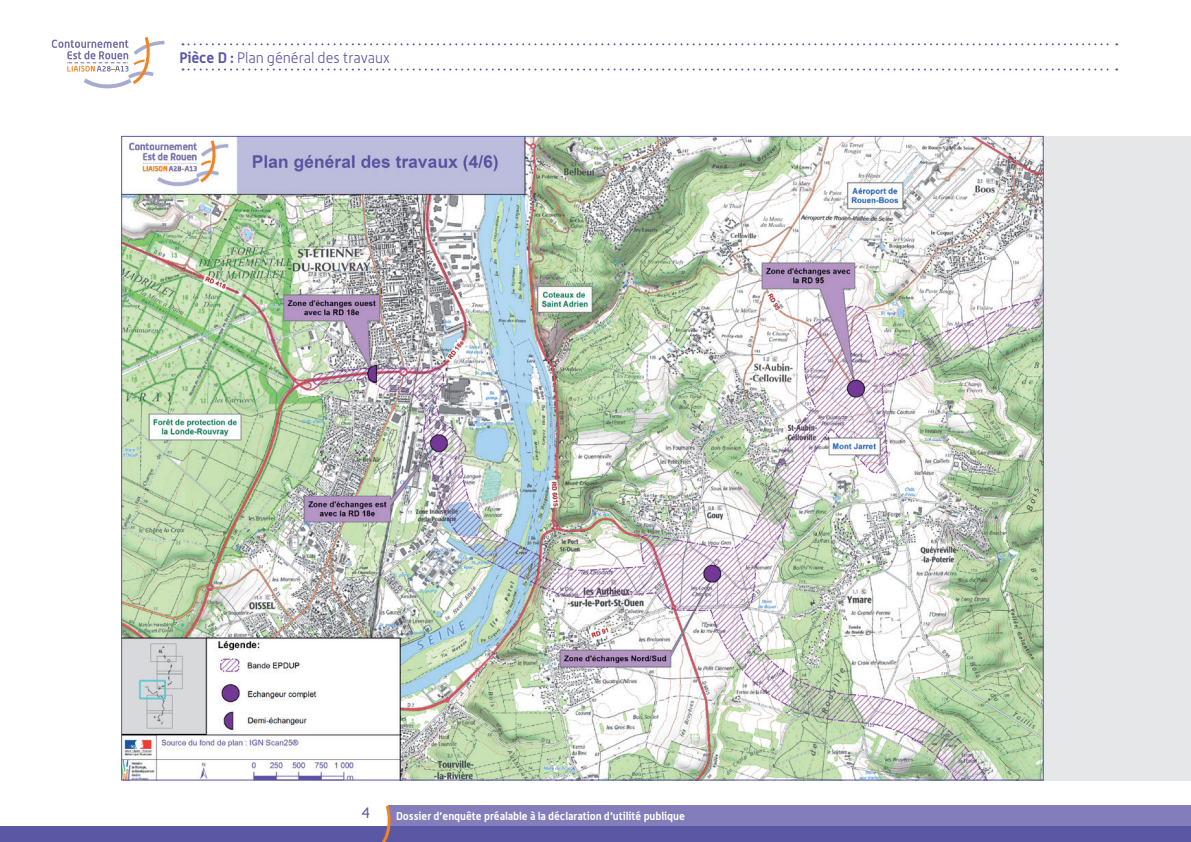
<style>
.page{position:relative;width:1191px;height:842px;background:#fff}
.page>*{position:absolute;margin:0;border:0;box-sizing:border-box;transform-origin:0 0}
.t1{font:16.2px "Inter Face";color:#5a57a5}
.t2{font:300 15px "Alwyn OT";color:#5a57a5}
.t3{font:700 11px "Alwyn OT";color:#fff}
.s1{font-weight:700}
</style>
<div class="page">
<div style="left:388px;top:805px;width:803px;height:25px;background:#837dbb"></div>
<div style="left:0;top:826px;width:1191px;height:16px;background:#5a57a5"></div>
<svg style="left:52px;top:37px;width:112px;height:51px"></svg>
<svg style="left:382px;top:805px;width:9px;height:37px"></svg>
<svg style="left:182px;top:43px;width:935px;height:2px"></svg>
<svg style="left:182px;top:69px;width:935px;height:2px"></svg>
<div style="left:188px;top:136px;width:1003px;height:644px;background:#e6e7e9"></div>
<img style="left:123px;top:138px;width:918px;height:640px">
<h2 class="t2" style="left:179px;top:49px;width:212px"><span class="s1">Pièce D :</span> Plan général des travaux</h2>
<h1 class="t1" style="left:361px;top:803px;width:10px">4</h1>
<p class="t3" style="left:396px;top:809px;width:290px">Dossier d’enquête préalable à la déclaration d’utilité publique</p>
</div>
